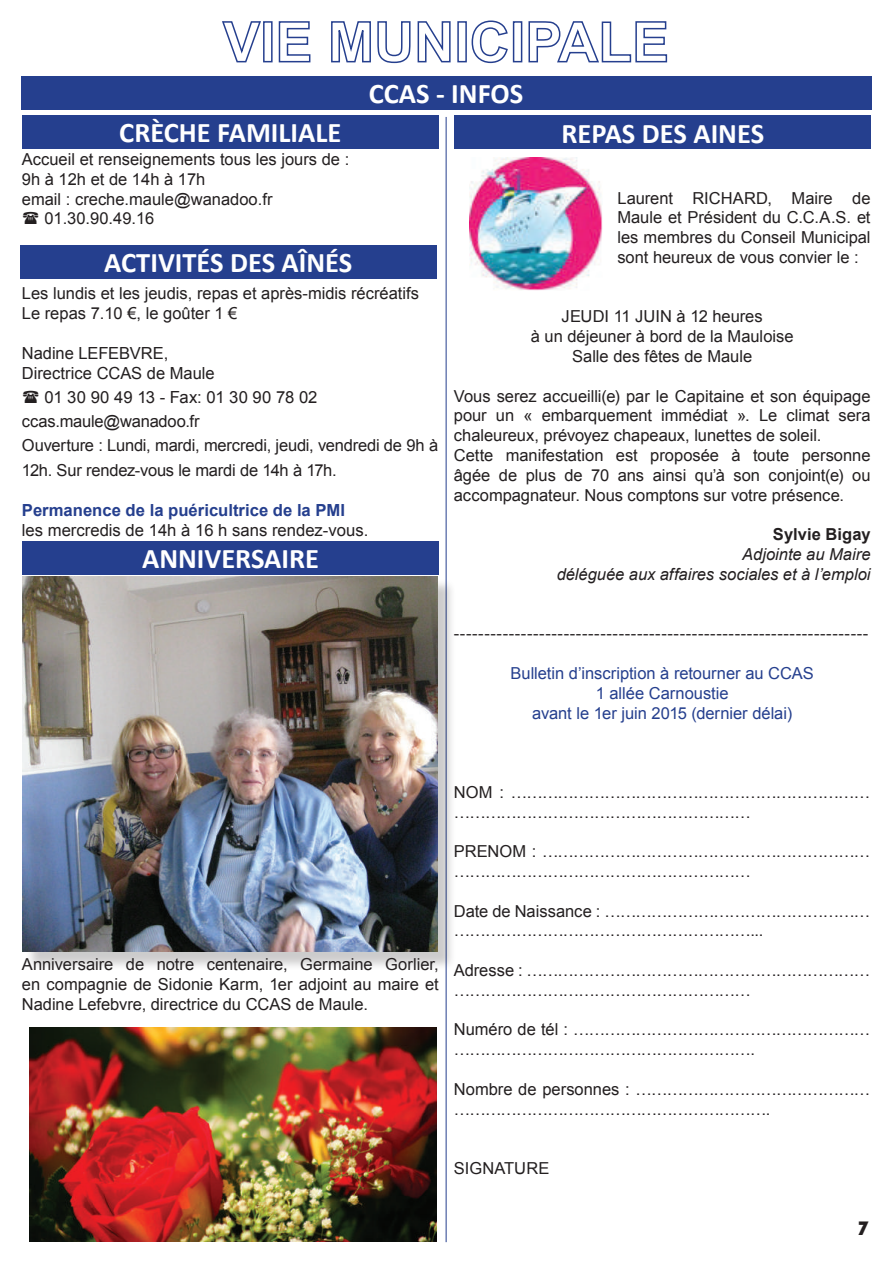
<style>
.page{position:relative;width:893px;height:1263px;background:#fff}
.page>*{position:absolute;margin:0;border:0;box-sizing:border-box;transform-origin:0 0}
.t1{font:700 28.5px "Calibri";color:#fff}
.t2{font:800 condensed 18px "Futura";color:#231f20}
.t3{font:16.65px/20px "Arial";color:#231f20}
.t4{font:700 16.65px "Arial";color:#253f8e}
.t5{font:16.5px/19.8px "Arial";color:#231f20}
.t6{font:16.5px/19.8px "Arial";letter-spacing:-.005em;color:#253f8e;text-align:center}
.t7{font:italic 16.5px/19.8px "Arial";color:#231f20;text-align:right}
.t8{font:700 16.5px "Arial";letter-spacing:.005em;color:#231f20}
</style>
<div class="page">
<svg style="left:222px;top:21px;width:39px;height:42px"></svg>
<div style="left:263px;top:21px;width:10px;height:41px;border:2px solid #253f8e"></div>
<svg style="left:278px;top:21px;width:33px;height:42px"></svg>
<svg style="left:331px;top:21px;width:80px;height:43px"></svg>
<svg style="left:417px;top:21px;width:34px;height:42px"></svg>
<div style="left:457px;top:21px;width:10px;height:41px;border:2px solid #253f8e"></div>
<svg style="left:471px;top:20px;width:37px;height:44px"></svg>
<div style="left:513px;top:21px;width:9px;height:41px;border:2px solid #253f8e"></div>
<svg style="left:528px;top:21px;width:140px;height:42px"></svg>
<div style="left:21px;top:77px;width:850px;height:33px;background:#253f8e"></div>
<img style="left:470px;top:158px;width:132px;height:132px">
<div style="left:22px;top:115px;width:417px;height:33px;background:#253f8e"></div>
<div style="left:454px;top:116px;width:417px;height:33px;background:#253f8e"></div>
<div style="left:20px;top:246px;width:417px;height:33px;background:#253f8e"></div>
<hr style="left:446px;top:117px;width:1px;height:1125px;background:#253f8e">
<div style="left:25px;top:579px;width:431px;height:392px;background:#231f20;opacity:.23"></div>
<img style="left:22px;top:576px;width:415px;height:376px">
<div style="left:22px;top:541px;width:417px;height:34px;background:#253f8e"></div>
<img style="left:29px;top:1027px;width:407px;height:214px">
<h1 class="t1" style="left:119px;top:114px;width:224px">CRÈCHE FAMILIALE</h1>
<p class="t5" style="left:22px;top:149px;width:329px">Accueil et renseignements tous les jours de :</p>
<p class="t5" style="left:22px;top:169px;width:185px">9h à 12h et de 14h à 17h</p>
<p class="t5" style="left:22px;top:189px;width:252px">email : creche.maule@wanadoo.fr</p>
<p class="t5" style="left:44px;top:209px;width:112px">01.30.90.49.16</p>
<h1 class="t1" style="left:104px;top:245px;width:250px">ACTIVITÉS DES AÎNÉS</h1>
<h1 class="t1" style="left:369px;top:76px;width:156px">CCAS - INFOS</h1>
<h1 class="t1" style="left:561px;top:115px;width:204px">REPAS DES AINES</h1>
<p class="t5" style="left:617px;top:188px;width:255px;text-align:justify">Laurent RICHARD, Maire de Maule et Président du C.C.A.S. et les membres du Conseil Municipal sont heureux de vous convier le :</p>
<p class="t5" style="left:22px;top:283px;width:399px">Les lundis et les jeudis, repas et après-midis récréatifs<br>Le repas 7.10 €, le goûter 1 €</p>
<p class="t3" style="left:22px;top:343px;width:194px">Nadine LEFEBVRE,<br>Directrice CCAS de Maule</p>
<p class="t3" style="left:45px;top:387px;width:274px">01 30 90 49 13 - Fax: 01 30 90 78 02</p>
<p class="t5" style="left:22px;top:409px;width:418px;line-height:24.3px">ccas.maule@wanadoo.fr<br>Ouverture : Lundi, mardi, mercredi, jeudi, vendredi de 9h à<br>12h. Sur rendez-vous le mardi de 14h à 17h.</p>
<p class="t4" style="left:22px;top:499px;width:325px">Permanence de la puéricultrice de la PMI</p>
<p class="t3" style="left:22px;top:520px;width:348px">les mercredis de 14h à 16 h sans rendez-vous.</p>
<h1 class="t1" style="left:142px;top:540px;width:178px">ANNIVERSAIRE</h1>
<p class="t5" style="left:531px;top:307px;width:264px;text-align:center">JEUDI 11 JUIN à 12 heures<br>à un déjeuner à bord de la Mauloise<br>Salle des fêtes de Maule</p>
<p class="t5" style="left:454px;top:386px;width:418px">Vous serez accueilli(e) par le Capitaine et son équipage pour un « embarquement immédiat ». Le climat sera chaleureux, prévoyez chapeaux, lunettes de soleil.<br>Cette manifestation est proposée à toute personne âgée de plus de 70 ans ainsi qu’à son conjoint(e) ou accompagnateur. Nous comptons sur votre présence.</p>
<p class="t8" style="left:773px;top:523px;width:99px">Sylvie Bigay</p>
<p class="t7" style="left:557px;top:545px;width:315px">Adjointe au Maire<br>déléguée aux affaires sociales et à l’emploi</p>
<p class="t5" style="left:454px;top:624px;width:416px">--------------------------------------------------------------------</p>
<p class="t6" style="left:511px;top:663px;width:305px">Bulletin d’inscription à retourner au CCAS<br>1 allée Carnoustie<br>avant le 1er juin 2015 (dernier délai)</p>
<p class="t5" style="left:22px;top:955px;width:418px;text-align:justify">Anniversaire de notre centenaire, Germaine Gorlier, en compagnie de Sidonie Karm, 1er adjoint au maire et Nadine Lefebvre, directrice du CCAS de Maule.</p>
<p class="t5" style="left:454px;top:782px;width:418px">NOM : …………………………………………………………… …………………………………………………</p>
<p class="t5" style="left:454px;top:842px;width:418px">PRENOM : ……………………………………………………… …………………………………………………</p>
<p class="t5" style="left:454px;top:901px;width:418px">Date de Naissance : …………………………………………… …………………………………………………...</p>
<p class="t5" style="left:454px;top:960px;width:418px">Adresse : ………………………………………………………… …………………………………………………</p>
<p class="t5" style="left:454px;top:1020px;width:418px">Numéro de tél : ………………………………………………… ………………………………………………….</p>
<p class="t5" style="left:454px;top:1079px;width:418px">Nombre de personnes : ……………………………………… …………………………………………………….</p>
<p class="t5" style="left:454px;top:1158px;width:97px">SIGNATURE</p>
<p class="t2" style="left:858px;top:1216px;width:12px">7</p>
</div>
